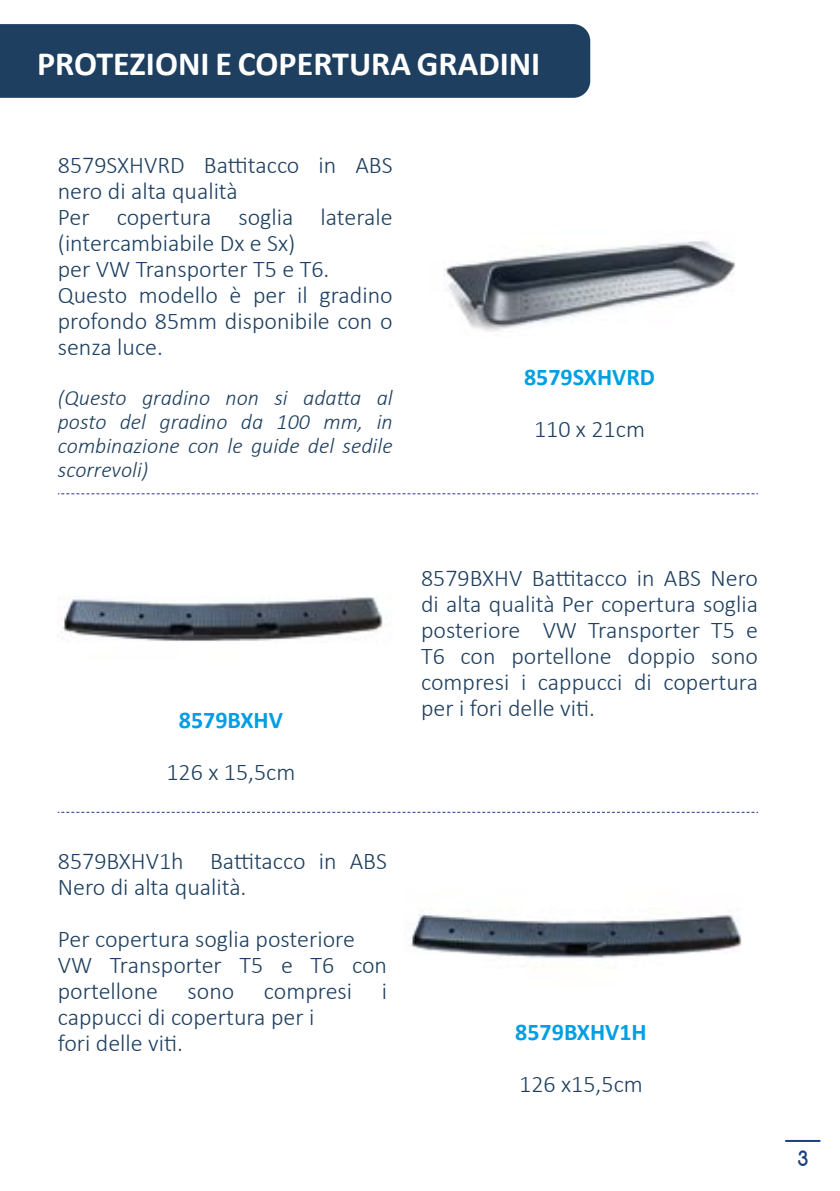
<style>
.page{position:relative;width:840px;height:1191px;background:#fff}
.page>*{position:absolute;margin:0;border:0;box-sizing:border-box;transform-origin:0 0}
.t1{font:700 34px "Calibri";color:#fff}
.t2{font:300 24px/26px "Calibri";color:#1e3f5f}
.t3{font:700 24px "Calibri";color:#009fe3}
.t4{font:italic 300 22px/24px "Calibri";color:#1e3f5f;text-align:justify}
.t5{font:700 20px "Comfortaa";color:#1d3e7f}
</style>
<div class="page">
<hr style="left:784px;top:1140px;width:35px;height:2px;background:#1d3e7f">
<div style="left:0;top:24px;width:590px;height:74px;background:#1e3f5f"></div>
<svg style="left:58px;top:493px;width:699px;height:1px"></svg>
<svg style="left:58px;top:812px;width:699px;height:1px"></svg>
<img style="left:444px;top:241px;width:291px;height:91px">
<img style="left:62px;top:597px;width:325px;height:45px">
<img style="left:409px;top:914px;width:333px;height:53px">
<h1 class="t1" style="left:37px;top:40px;width:504px">PROTEZIONI E COPERTURA GRADINI</h1>
<p class="t2" style="left:58px;top:152px;width:336px">8579SXHVRD Battitacco in ABS nero di alta qualità<br>Per copertura soglia laterale (intercambiabile Dx e Sx)<br>per VW Transporter T5 e T6.<br>Questo modello è per il gradino profondo 85mm disponibile con o senza luce.</p>
<p class="t4" style="left:58px;top:385px;width:336px">(Questo gradino non si adatta al posto del gradino da 100 mm, in combinazione con le guide del sedile scorrevoli)</p>
<p class="t3" style="left:523px;top:359px;width:132px">8579SXHVRD</p>
<p class="t2" style="left:533px;top:415px;width:112px">110 x 21cm</p>
<p class="t3" style="left:179px;top:703px;width:106px">8579BXHV</p>
<p class="t2" style="left:166px;top:759px;width:130px">126 x 15,5cm</p>
<p class="t2" style="left:58px;top:847px;width:330px">8579BXHV1h Battitacco in ABS<br>Nero di alta qualità.</p>
<p class="t2" style="left:58px;top:925px;width:330px">Per copertura soglia posteriore<br>VW Transporter T5 e T6 con portellone sono compresi i cappucci di copertura per i<br>fori delle viti.</p>
<p class="t2" style="left:421px;top:565px;width:338px;text-align:justify">8579BXHV Battitacco in ABS Nero di alta qualità Per copertura soglia posteriore VW Transporter T5 e T6 con portellone doppio sono compresi i cappucci di copertura per i fori delle viti.</p>
<p class="t3" style="left:515px;top:1014px;width:133px">8579BXHV1H</p>
<p class="t2" style="left:519px;top:1070px;width:125px">126 x15,5cm</p>
<p class="t5" style="left:796px;top:1145px;width:12px">3</p>
</div>
